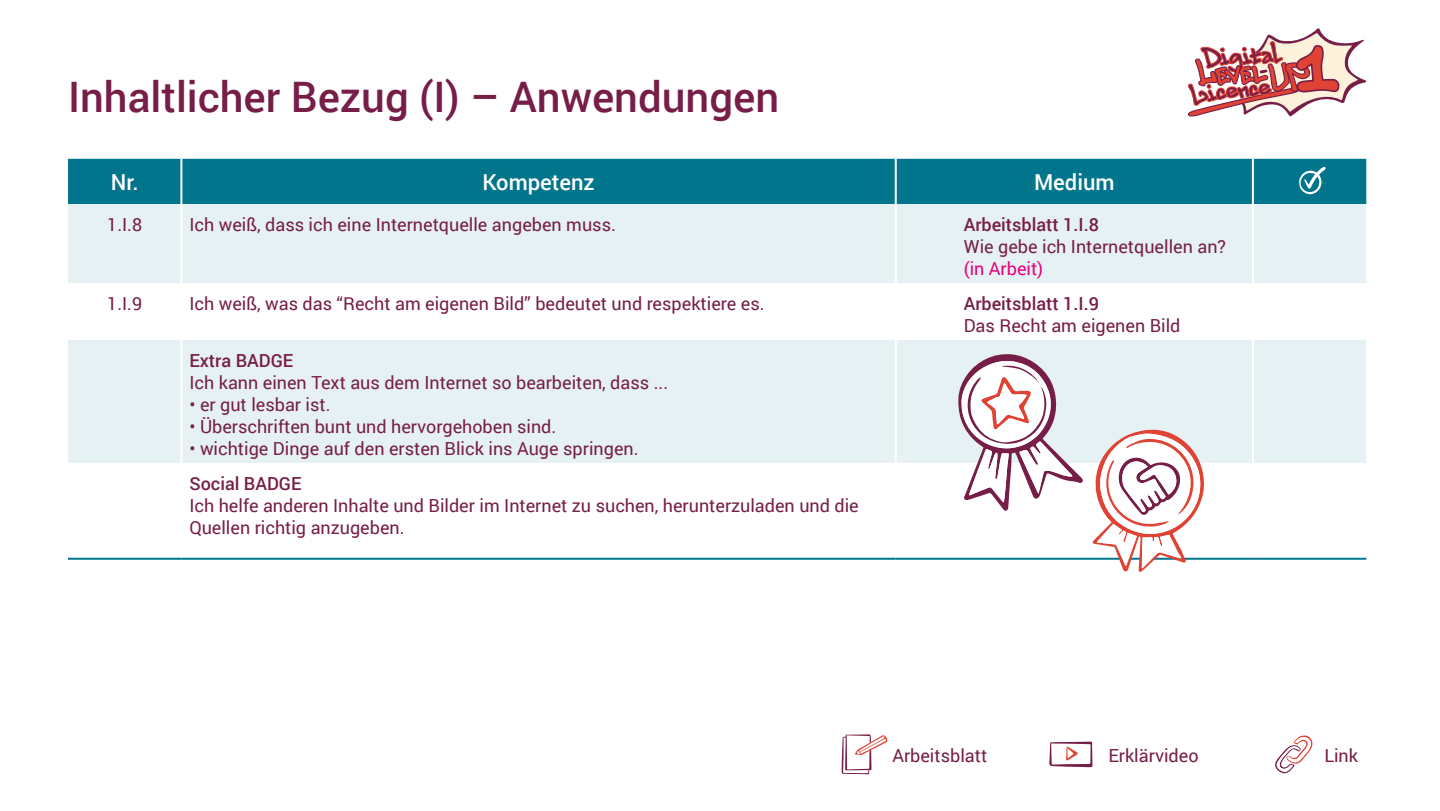
<style>
.page{position:relative;width:1440px;height:811px;background:#fff}
.page>*{position:absolute;margin:0;border:0;box-sizing:border-box;transform-origin:0 0}
.t1{font:500 42px "Roboto";color:#761e47}
.t2{font:500 22px "Roboto";color:#fff}
.t3{font:18px/22px "Roboto";color:#761e47}
.t4{font:500 18px "Roboto";color:#761e47}
.t5{font:18px "Roboto";color:#e6007d}
</style>
<div class="page">
<svg style="left:1049px;top:741px;width:43px;height:26px"></svg>
<svg style="left:842px;top:734px;width:45px;height:40px"></svg>
<svg style="left:1275px;top:735px;width:38px;height:38px"></svg>
<svg style="left:1188px;top:28px;width:178px;height:88px"></svg>
<div style="left:68px;top:159px;width:1298px;height:45px;background:#00758c"></div>
<svg style="left:68px;top:204px;width:1298px;height:259px;fill:#e6f1f4"></svg>
<hr style="left:180px;top:159px;width:2px;height:45px;background:#fff">
<hr style="left:895px;top:159px;width:2px;height:45px;background:#fff">
<hr style="left:1252px;top:159px;width:2px;height:45px;background:#fff">
<hr style="left:180px;top:204px;width:2px;height:79px;background:#fff">
<hr style="left:895px;top:204px;width:2px;height:79px;background:#fff">
<hr style="left:1252px;top:204px;width:2px;height:79px;background:#fff">
<hr style="left:180px;top:283px;width:2px;height:57px;background:#fff">
<hr style="left:895px;top:283px;width:2px;height:57px;background:#fff">
<hr style="left:1252px;top:283px;width:2px;height:57px;background:#fff">
<hr style="left:180px;top:340px;width:2px;height:123px;background:#fff">
<hr style="left:895px;top:340px;width:2px;height:123px;background:#fff">
<hr style="left:1252px;top:340px;width:2px;height:123px;background:#fff">
<hr style="left:68px;top:558px;width:113px;height:2px;background:#00758c">
<hr style="left:181px;top:558px;width:715px;height:2px;background:#00758c">
<hr style="left:896px;top:558px;width:357px;height:2px;background:#00758c">
<hr style="left:1253px;top:558px;width:113px;height:2px;background:#00758c">
<svg style="left:1299px;top:167px;width:27px;height:28px"></svg>
<svg style="left:1093px;top:428px;width:113px;height:144px"></svg>
<svg style="left:958px;top:353px;width:125px;height:158px"></svg>
<h1 class="t1" style="left:68px;top:68px;width:713px">Inhaltlicher Bezug (I) – Anwendungen</h1>
<p class="t2" style="left:111px;top:166px;width:29px">Nr.</p>
<p class="t2" style="left:482px;top:166px;width:114px">Kompetenz</p>
<p class="t2" style="left:1034px;top:166px;width:82px">Medium</p>
<p class="t3" style="left:107px;top:213px;width:37px">1.I.8</p>
<p class="t3" style="left:189px;top:213px;width:428px">Ich weiß, dass ich eine Internetquelle angeben muss.</p>
<p class="t4" style="left:964px;top:212px;width:137px">Arbeitsblatt 1.I.8</p>
<p class="t3" style="left:964px;top:235px;width:264px">Wie gebe ich Internetquellen an?</p>
<p class="t5" style="left:964px;top:256px;width:81px">(in Arbeit)</p>
<p class="t3" style="left:107px;top:292px;width:37px">1.I.9</p>
<p class="t3" style="left:189px;top:292px;width:577px">Ich weiß, was das “Recht am eigenen Bild” bedeutet und respektiere es.</p>
<p class="t4" style="left:964px;top:291px;width:137px">Arbeitsblatt 1.I.9</p>
<p class="t3" style="left:964px;top:314px;width:218px">Das Recht am eigenen Bild</p>
<p class="t4" style="left:189px;top:348px;width:105px">Extra BADGE</p>
<p class="t3" style="left:189px;top:371px;width:480px">Ich kann einen Text aus dem Internet so bearbeiten, dass ...</p>
<p class="t3" style="left:189px;top:393px;width:143px">• er gut lesbar ist.</p>
<p class="t3" style="left:189px;top:415px;width:368px">• Überschriften bunt und hervorgehoben sind.</p>
<p class="t3" style="left:189px;top:437px;width:451px">• wichtige Dinge auf den ersten Blick ins Auge springen.</p>
<p class="t4" style="left:189px;top:470px;width:114px">Social BADGE</p>
<p class="t3" style="left:189px;top:493px;width:671px">Ich helfe anderen Inhalte und Bilder im Internet zu suchen, herunterzuladen und die<br>Quellen richtig anzugeben.</p>
<p class="t3" style="left:892px;top:743px;width:96px">Arbeitsblatt</p>
<p class="t3" style="left:1108px;top:743px;width:92px">Erklärvideo</p>
<p class="t3" style="left:1324px;top:743px;width:35px">Link</p>
</div>
